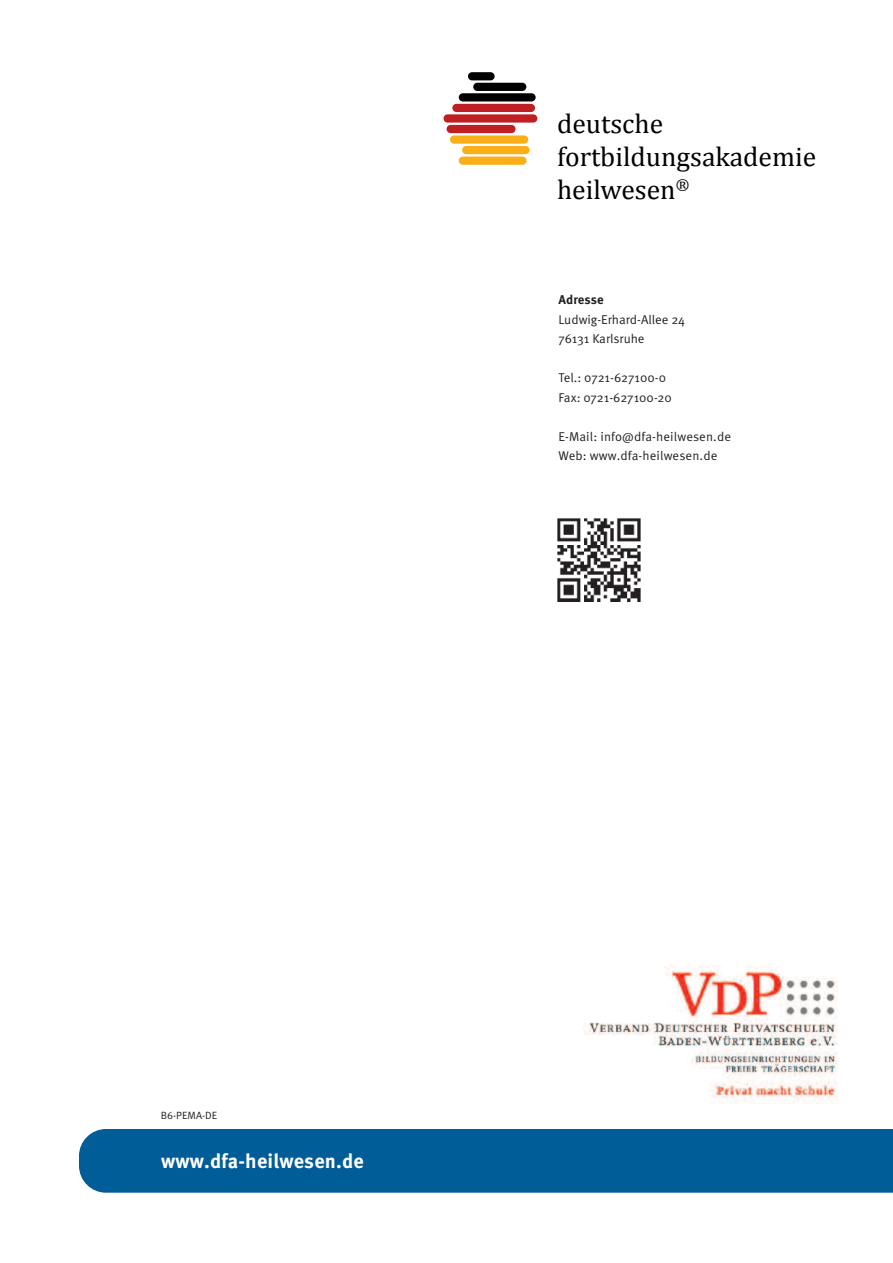
<style>
.page{position:relative;width:893px;height:1263px;background:#fff}
.page>*{position:absolute;margin:0;border:0;box-sizing:border-box;transform-origin:0 0}
.t1{font:27.6px/33.2px "Cambria";color:#000}
.t2{font:700 20.1px "Meta OT";letter-spacing:.01em;color:#fff}
.t3{font:12.75px/19.5px "Meta OT Norm";color:#231f20}
.t4{font:700 12.75px "Meta OT";letter-spacing:.005em;color:#231f20}
.t5{font:10.5px "Meta OT Norm";color:#231f20}
</style>
<div class="page">
<div style="left:79px;top:1129px;width:814px;height:64px;background:#015d98"></div>
<img style="left:446px;top:72px;width:92px;height:93px">
<div style="left:468px;top:72px;width:27px;height:8px;background:#000;border-radius:4px"></div>
<div style="left:473px;top:83px;width:53px;height:8px;background:#000;border-radius:4px"></div>
<div style="left:459px;top:93px;width:77px;height:8px;background:#000;border-radius:4px"></div>
<div style="left:452px;top:104px;width:83px;height:8px;background:#bf1e23;border-radius:4px"></div>
<div style="left:443px;top:114px;width:94px;height:9px;background:#bf1e23;border-radius:4px"></div>
<div style="left:447px;top:125px;width:69px;height:8px;background:#bf1e23;border-radius:4px"></div>
<div style="left:450px;top:135px;width:78px;height:9px;background:#faaf18;border-radius:4px"></div>
<div style="left:462px;top:146px;width:68px;height:8px;background:#faaf18;border-radius:4px"></div>
<div style="left:459px;top:157px;width:68px;height:8px;background:#faaf18;border-radius:4px"></div>
<img style="left:557px;top:519px;width:83px;height:83px">
<img style="left:583px;top:966px;width:255px;height:137px">
<h1 class="t1" style="left:557px;top:107px;width:261px">deutsche fortbildungsakademie heilwesen<sup>®</sup></h1>
<p class="t4" style="left:558px;top:295px;width:47px">Adresse</p>
<p class="t3" style="left:558px;top:310px;width:128px">Ludwig-Erhard-Allee 24<br>76131 Karlsruhe</p>
<p class="t3" style="left:558px;top:369px;width:115px">Tel.: 0721-627100-0<br>Fax: 0721-627100-20</p>
<p class="t3" style="left:558px;top:427px;width:174px">E-Mail: info@dfa-heilwesen.de<br>Web: www.dfa-heilwesen.de</p>
<p class="t5" style="left:161px;top:1111px;width:58px">B6-PEMA-DE</p>
<h2 class="t2" style="left:161px;top:1153px;width:204px">www.dfa-heilwesen.de</h2>
</div>
